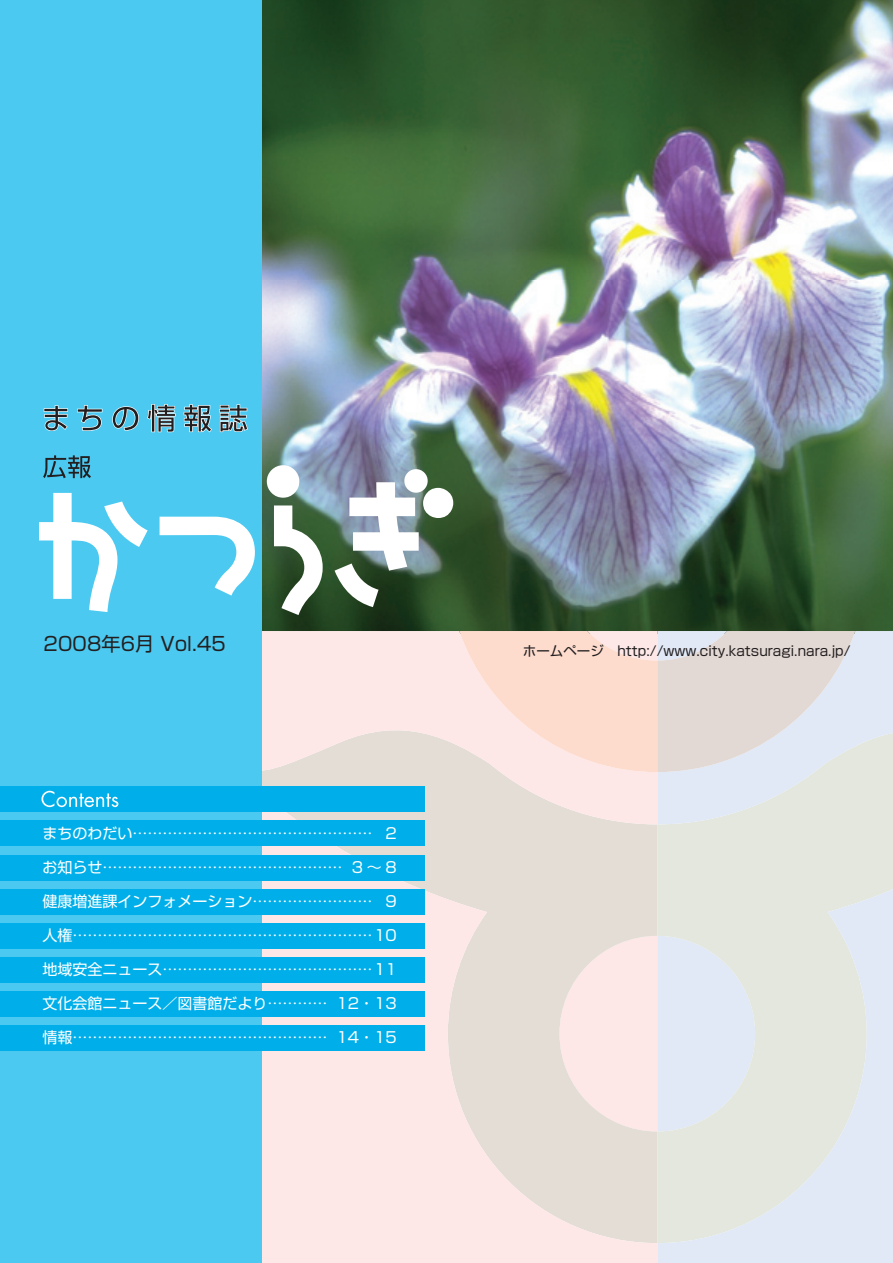
<style>
.page{position:relative;width:893px;height:1263px;background:#fff}
.page>*{position:absolute;margin:0;border:0;box-sizing:border-box;transform-origin:0 0}
.t1{font:19.05px "Shin Go";color:#231f20}
.t2{font:15px "Shin Go";color:#fff}
.t3{font:13.5px "Shin Go";color:#231f20}
</style>
<div class="page">
<img style="left:261px;top:0;width:396px;height:631px">
<img style="left:657px;top:0;width:236px;height:1263px">
<svg style="left:261px;top:631px;width:396px;height:632px;background:#efe2df"></svg>
<div style="left:0;top:0;width:261px;height:1263px;background:#4bc9f1"></div>
<svg style="left:459px;top:631px;width:396px;height:141px;background:#efdeda"></svg>
<svg style="left:335px;top:469px;width:118px;height:138px"></svg>
<svg style="left:43px;top:405px;width:25px;height:26px"></svg>
<svg style="left:77px;top:405px;width:26px;height:26px"></svg>
<svg style="left:112px;top:406px;width:27px;height:25px"></svg>
<svg style="left:147px;top:404px;width:29px;height:29px"></svg>
<svg style="left:183px;top:404px;width:65px;height:29px"></svg>
<svg style="left:43px;top:455px;width:48px;height:23px"></svg>
<svg style="left:39px;top:493px;width:109px;height:119px"></svg>
<svg style="left:160px;top:517px;width:95px;height:79px"></svg>
<svg style="left:267px;top:465px;width:56px;height:150px"></svg>
<div style="left:0;top:889px;width:425px;height:25px;background:#00afe9"></div>
<div style="left:0;top:923px;width:425px;height:25px;background:#00afe9"></div>
<div style="left:0;top:957px;width:425px;height:25px;background:#00afe9"></div>
<div style="left:0;top:991px;width:425px;height:25px;background:#00afe9"></div>
<div style="left:0;top:1025px;width:425px;height:25px;background:#00afe9"></div>
<div style="left:0;top:821px;width:425px;height:25px;background:#00afe9"></div>
<div style="left:0;top:787px;width:425px;height:25px;background:#00afe9"></div>
<svg style="left:41px;top:791px;width:77px;height:16px"></svg>
<div style="left:0;top:855px;width:425px;height:25px;background:#00afe9"></div>
<p class="t1" style="left:44px;top:631px;width:184px">2008年6月 Vol.45</p>
<p class="t2" style="left:43px;top:823px;width:332px">まちのわだい................................................</p>
<p class="t2" style="left:352px;top:857px;width:47px">3〜8</p>
<p class="t2" style="left:386px;top:823px;width:13px">2</p>
<p class="t2" style="left:43px;top:857px;width:302px">お知らせ................................................</p>
<p class="t2" style="left:43px;top:891px;width:332px">健康増進課インフォメーション........................</p>
<p class="t2" style="left:43px;top:925px;width:356px">人権............................................................10</p>
<p class="t2" style="left:43px;top:959px;width:356px">地域安全ニュース..........................................11</p>
<p class="t2" style="left:336px;top:993px;width:62px">12・13</p>
<p class="t2" style="left:386px;top:891px;width:13px">9</p>
<p class="t2" style="left:43px;top:993px;width:287px">文化会館ニュース／図書館だより............</p>
<p class="t2" style="left:43px;top:1027px;width:287px">情報...................................................</p>
<p class="t2" style="left:336px;top:1027px;width:62px">14・15</p>
<p class="t3" style="left:523px;top:642px;width:82px">ホームページ</p>
<p class="t3" style="left:617px;top:642px;width:235px">http://www.city.katsuragi.nara j p. /</p>
</div>
